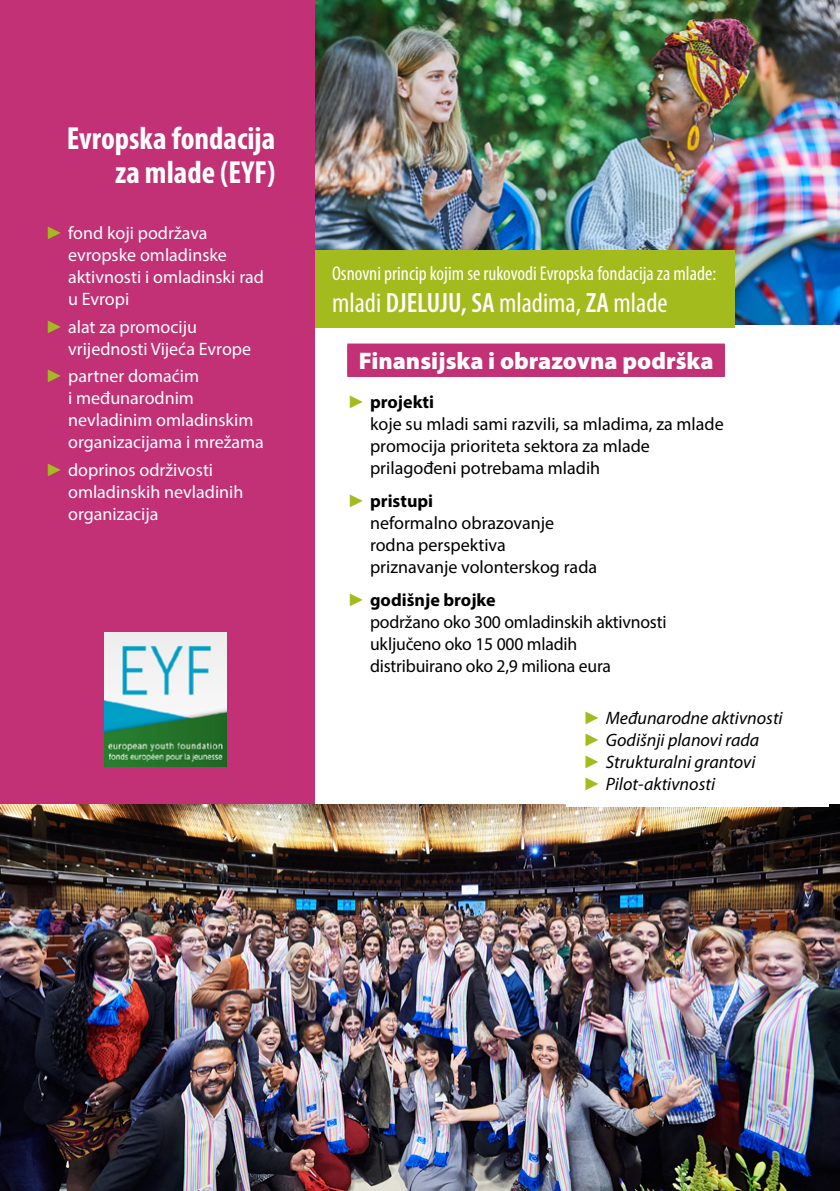
<style>
.page{position:relative;width:840px;height:1191px;background:#fff}
.page>*{position:absolute;margin:0;border:0;box-sizing:border-box;transform-origin:0 0}
.Texte{font:700 condensed 32px/34px "Myriad Pro";color:#fff;text-align:right}
.Texte-2{font:condensed 28px "Myriad Pro";color:#fff}
.Titre_grisé{font:900 24px "Myriad Pro";color:#fff}
.Texte-3{font:condensed 20px "Myriad Pro";color:#fff}
.t1{font:18px/22px "Myriad Pro";color:#000}
.t2{font:18px/22px "Myriad Pro";color:#fff}
.t3{font:italic 18px "Myriad Pro";color:#000}
.s1{font-family:"Arial";color:#a4bb1e}
.s2{font-weight:600}
.s3{font-weight:700}
.s4{font-family:"Arial";font-style:normal;color:#a4bb1e}
</style>
<div class="page">
<hr style="left:839px;top:804px;width:1px;height:387px;background:#c23075">
<div style="left:0;top:0;width:315px;height:804px;background:#c23075"></div>
<img style="left:315px;top:0;width:524px;height:324px">
<img style="left:0;top:804px;width:839px;height:387px">
<img style="left:104px;top:633px;width:122px;height:133px">
<div style="left:347px;top:345px;width:377px;height:32px;background:#c23075"></div>
<div style="left:347px;top:343px;width:377px;height:32px;background:#c23075"></div>
<div style="left:566px;top:694px;width:262px;height:112px;background:#fff"></div>
<div style="left:315px;top:250px;width:419px;height:78px;background:#a4bb1e"></div>
<p class="Texte" style="left:67px;top:120px;width:210px">Evropska fondacija za mlade (EYF)</p>
<p class="t2" style="left:68px;top:221px;width:197px;text-indent:-23px"><span class="s1">►</span> fond koji podržava evropske omladinske aktivnosti i omladinski rad u Evropi</p>
<p class="t2" style="left:68px;top:315px;width:184px;text-indent:-23px"><span class="s1">►</span> alat za promociju vrijednosti Vijeća Evrope</p>
<p class="t2" style="left:68px;top:365px;width:197px;text-indent:-23px"><span class="s1">►</span> partner domaćim<br>i međunarodnim nevladinim omladinskim organizacijama i mrežama</p>
<p class="t2" style="left:68px;top:458px;width:177px;text-indent:-23px"><span class="s1">►</span> doprinos održivosti omladinskih nevladinih organizacija</p>
<p class="Texte-3" style="left:332px;top:262px;width:385px">Osnovni princip kojim se rukovodi Evropska fondacija za mlade:</p>
<p class="Texte-2" style="left:332px;top:286px;width:337px">mladi <span class="s2">DJELUJU, SA</span> mladima, <span class="s2">ZA</span> mlade</p>
<p class="Titre_grisé" style="left:358px;top:344px;width:356px">Finansijska i obrazovna podrška</p>
<p class="t1" style="left:370px;top:390px;width:355px;text-indent:-23px"><span class="s1">►</span> <span class="s3">projekti<br></span>koje su mladi sami razvili, sa mladima, za mlade promocija prioriteta sektora za mlade prilagođeni potrebama mladih</p>
<p class="t1" style="left:370px;top:489px;width:228px;text-indent:-23px"><span class="s1">►</span> <span class="s3">pristupi<br></span>neformalno obrazovanje rodna perspektiva priznavanje volonterskog rada</p>
<p class="t1" style="left:370px;top:589px;width:298px;text-indent:-23px"><span class="s1">►</span> <span class="s3">godišnje brojke<br></span>podržano oko 300 omladinskih aktivnosti uključeno oko 15 000 mladih distribuirano oko 2,9 miliona eura</p>
<p class="t3" style="left:583px;top:707px;width:201px"><span class="s4">►</span> Međunarodne aktivnosti</p>
<p class="t3" style="left:583px;top:729px;width:177px"><span class="s4">►</span> Godišnji planovi rada</p>
<p class="t3" style="left:583px;top:751px;width:174px"><span class="s4">►</span> Strukturalni grantovi</p>
<p class="t3" style="left:583px;top:773px;width:133px"><span class="s4">►</span> Pilot-aktivnosti</p>
</div>
